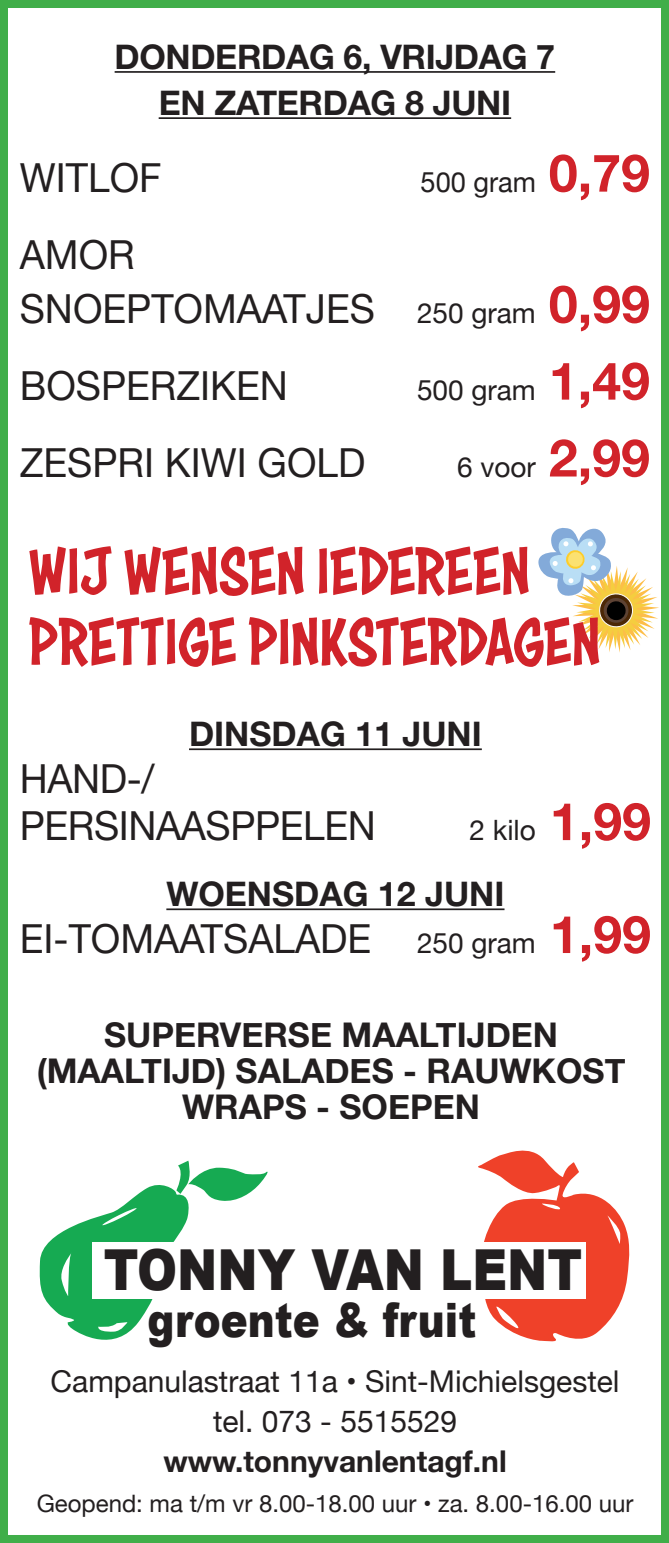
<style>
.page{position:relative;width:669px;height:1543px;background:#fff}
.page>*{position:absolute;margin:0;border:0;box-sizing:border-box;transform-origin:0 0}
.t1{font:70.8px/70.8px "Astounder Squared BB";color:#d1232a}
.t2{font:900 56.4px "Arial";color:#231f20;scale:.85 1}
.t3{font:900 47.6px "Arial";color:#231f20;scale:.85 1}
.t4{font:40px/54px "Helvetica Neue";color:#231f20}
.t5{font:700 34px/46px "Helvetica Neue LT Std";letter-spacing:-.01em;color:#231f20;text-align:center}
.t6{font:700 34px/36px "Helvetica Neue";color:#231f20;text-align:center}
.t7{font:30px/40px "Helvetica Neue";color:#231f20;text-align:center}
.t8{font:700 30px "Helvetica Neue";color:#231f20}
.t9{font:28px "Helvetica Neue";color:#231f20}
.t10{font:24px "Helvetica Neue";color:#231f20}
.s1{font-family:"Helvetica Neue LT Std";font-weight:700;font-size:52px;color:#d1232a}
.s2{font-size:28px}
</style>
<div class="page">
<div style="left:0;top:0;width:669px;height:1542px;border:8px solid #40ae49"></div>
<hr style="left:115px;top:71px;width:440px;height:2px;background:#231f20">
<hr style="left:159px;top:117px;width:352px;height:2px;background:#231f20">
<svg style="left:39px;top:1160px;width:229px;height:180px"></svg>
<svg style="left:478px;top:1150px;width:152px;height:192px"></svg>
<hr style="left:189px;top:748px;width:293px;height:2px;background:#231f20">
<hr style="left:166px;top:908px;width:339px;height:2px;background:#231f20">
<svg style="left:538px;top:511px;width:131px;height:169px"></svg>
<p class="t5" style="left:115px;top:33px;width:442px">DONDERDAG 6, VRIJDAG 7<br>EN ZATERDAG 8 JUNI</p>
<p class="t4" style="left:20px;top:153px;width:143px">WITLOF</p>
<p class="t9" style="left:421px;top:161px;width:231px">500 gram <span class="s1">0,79</span></p>
<p class="t4" style="left:20px;top:229px;width:632px">AMOR<br>SNOEPTOMAATJES <span class="s2">250 gram</span> <span class="s1">0,99</span></p>
<p class="t4" style="left:20px;top:360px;width:269px">BOSPERZIKEN</p>
<p class="t9" style="left:417px;top:369px;width:234px">500 gram <span class="s1">1,49</span></p>
<p class="t4" style="left:20px;top:437px;width:347px">ZESPRI KIWI GOLD</p>
<p class="t9" style="left:457px;top:446px;width:194px">6 voor <span class="s1">2,99</span></p>
<h1 class="t1" style="left:28px;top:536px;width:574px">WIJ WENSEN IEDEREEN<br>PRETTIGE PINKSTERDAGEN</h1>
<p class="t5" style="left:189px;top:710px;width:294px">DINSDAG 11 JUNI</p>
<p class="t4" style="left:20px;top:757px;width:357px;line-height:47.2px">HAND-/<br>PERSINAASPPELEN</p>
<p class="t9" style="left:469px;top:809px;width:183px">2 kilo <span class="s1">1,99</span></p>
<p class="t5" style="left:166px;top:869px;width:340px">WOENSDAG 12 JUNI</p>
<p class="t4" style="left:20px;top:914px;width:633px">EI-TOMAATSALADE <span class="s2">250 gram</span> <span class="s1">1,99</span></p>
<p class="t6" style="left:37px;top:1017px;width:590px">SUPERVERSE MAALTIJDEN (MAALTIJD) SALADES - RAUWKOST<br>WRAPS - SOEPEN</p>
<h2 class="t2" style="left:104px;top:1229px;width:564px">TONNY VAN LENT</h2>
<p class="t3" style="left:148px;top:1284px;width:388px">groente &amp; fruit</p>
<p class="t7" style="left:51px;top:1362px;width:570px">Campanulastraat 11a • Sint-Michielsgestel tel. 073 - 5515529</p>
<p class="t8" style="left:163px;top:1437px;width:345px">www.tonnyvanlentagf.nl</p>
<p class="t10" style="left:37px;top:1485px;width:598px">Geopend: ma t/m vr 8.00-18.00 uur • za. 8.00-16.00 uur</p>
</div>
